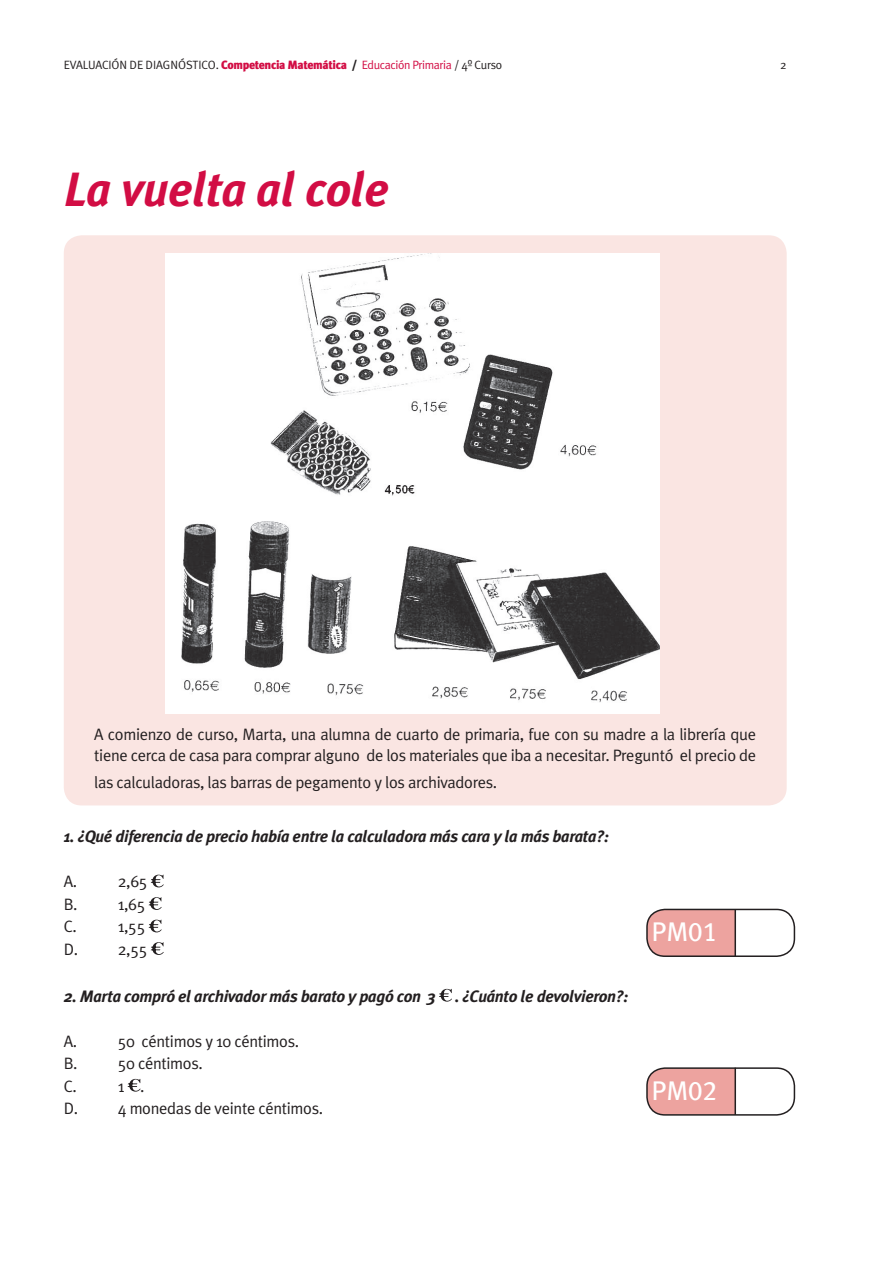
<style>
.page{position:relative;width:893px;height:1263px;background:#fff}
.page>*{position:absolute;margin:0;border:0;box-sizing:border-box;transform-origin:0 0}
.t1{font:italic 700 48px "Meta Plus";letter-spacing:-.01em;color:#d20d44}
.t2{font:27px "Meta Plus Book Caps";color:#fff}
.t3{font:16.5px/22.5px "Meta Plus";letter-spacing:-.02em;color:#231f20}
.t4{font:italic 700 16.5px "Meta Plus";letter-spacing:-.02em;color:#231f20}
.t5{font:12px "Meta Plus";letter-spacing:-.03em;color:#231f20}
.s1{font-weight:900;color:#d20d44}
.s2{font-weight:900}
.s3{color:#d20d44}
</style>
<div class="page">
<svg style="left:151px;top:875px;width:13px;height:12px"></svg>
<svg style="left:149px;top:897px;width:13px;height:13px"></svg>
<svg style="left:149px;top:920px;width:13px;height:12px"></svg>
<svg style="left:151px;top:942px;width:13px;height:13px"></svg>
<svg style="left:439px;top:989px;width:13px;height:13px"></svg>
<svg style="left:128px;top:1079px;width:13px;height:13px"></svg>
<div style="left:647px;top:909px;width:87px;height:47px;background:#eda39f"></div>
<div style="left:646px;top:909px;width:149px;height:48px;border:2px solid #231f20;border-radius:18px"></div>
<hr style="left:734px;top:909px;width:2px;height:47px;background:#231f20">
<div style="left:647px;top:1068px;width:87px;height:47px;background:#eda39f"></div>
<div style="left:646px;top:1067px;width:149px;height:49px;border:2px solid #231f20;border-radius:18px"></div>
<hr style="left:734px;top:1068px;width:2px;height:47px;background:#231f20">
<div style="left:64px;top:235px;width:723px;height:570px;background:#fae5e2;border-radius:18px"></div>
<img style="left:165px;top:253px;width:495px;height:460px">
<p class="t5" style="left:64px;top:58px;width:440px">EVALUACIÓN DE DIAGNÓSTICO. <span class="s1">Competencia Matemática</span> <span class="s2">/</span> <span class="s3">Educación Primaria</span> / 4º Curso</p>
<p class="t5" style="left:780px;top:58px;width:8px">2</p>
<h1 class="t1" style="left:64px;top:161px;width:327px">La vuelta al cole</h1>
<p class="t3" style="left:94px;top:723px;width:663px;line-height:21px">A comienzo de curso, Marta, una alumna de cuarto de primaria, fue con su madre a la librería que tiene cerca de casa para comprar alguno de los materiales que iba a necesitar. Preguntó el precio de</p>
<p class="t3" style="left:94px;top:770px;width:405px">las calculadoras, las barras de pegamento y los archivadores.</p>
<p class="t4" style="left:64px;top:827px;width:547px">1. ¿Qué diferencia de precio había entre la calculadora más cara y la más barata?:</p>
<p class="t3" style="left:64px;top:870px;width:15px">A.</p>
<p class="t3" style="left:118px;top:870px;width:31px">2,65</p>
<p class="t3" style="left:64px;top:893px;width:15px">B.</p>
<p class="t3" style="left:118px;top:893px;width:29px">1,65</p>
<p class="t3" style="left:64px;top:915px;width:15px">C.</p>
<p class="t3" style="left:64px;top:915px;width:85px;text-align:right">1,55<br>D. 2,55</p>
<p class="t4" style="left:64px;top:986px;width:566px">2. Marta compró el archivador más barato y pagó con 3 . ¿Cuánto le devolvieron?:</p>
<p class="t3" style="left:64px;top:1029px;width:15px">A.</p>
<p class="t3" style="left:118px;top:1029px;width:183px">50 céntimos y 10 céntimos.</p>
<p class="t3" style="left:64px;top:1052px;width:15px">B.</p>
<p class="t3" style="left:118px;top:1052px;width:87px">50 céntimos.</p>
<p class="t3" style="left:64px;top:1074px;width:15px">C.</p>
<p class="t3" style="left:64px;top:1074px;width:261px;text-indent:54px">1 .<br>D. 4 monedas de veinte céntimos.</p>
<h2 class="t2" style="left:651px;top:916px;width:67px">PM01</h2>
<h2 class="t2" style="left:651px;top:1075px;width:67px">PM02</h2>
</div>
